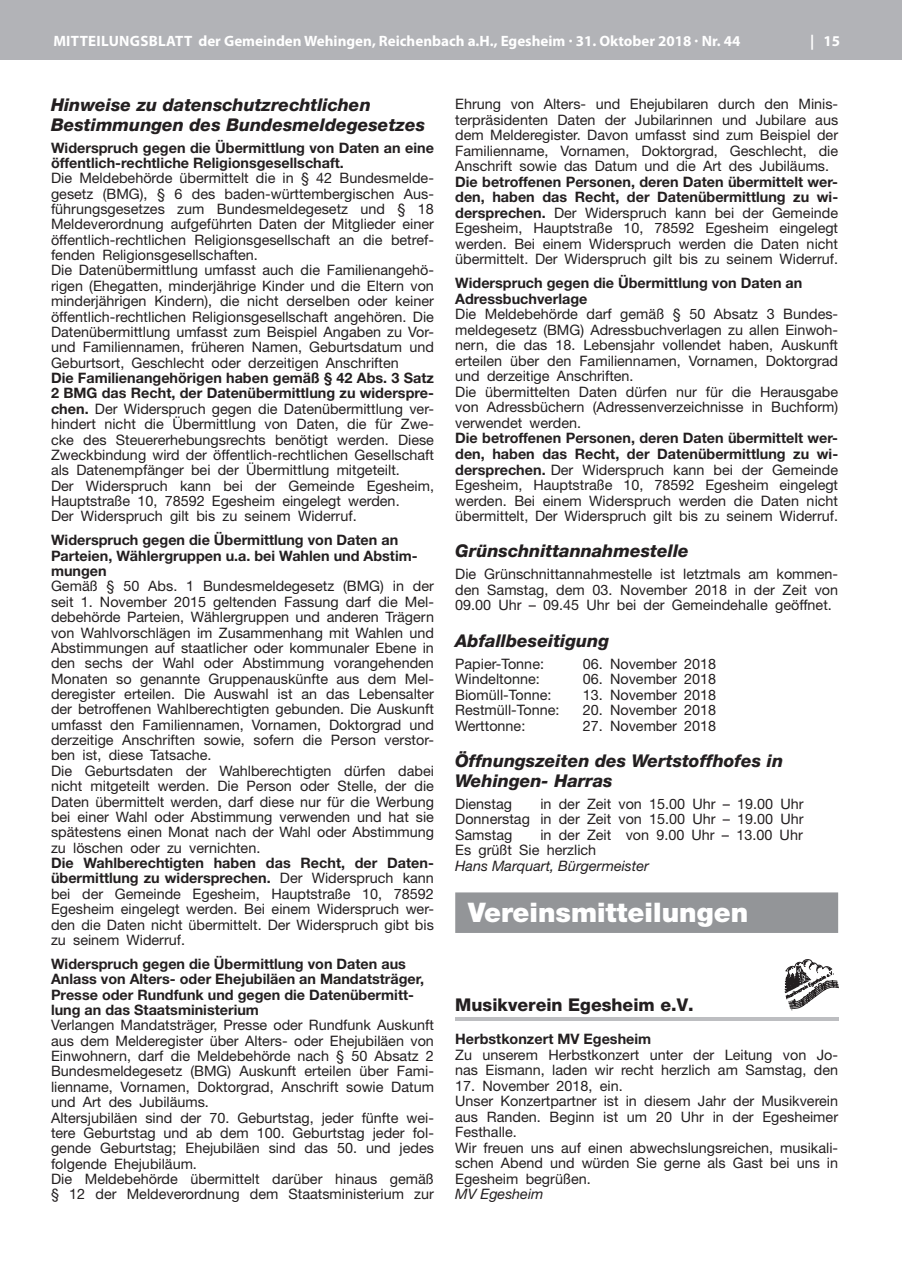
<style>
.page{position:relative;width:902px;height:1280px;background:#fff}
.page>*{position:absolute;margin:0;border:0;box-sizing:border-box;transform-origin:0 0}
.t1{font:900 27px "Helvetica Neue";color:#fff}
.t2{font:italic 800 17.55px/19.4px "Helvetica Neue";color:#231f20}
.t3{font:800 17.55px "Helvetica Neue";color:#231f20}
.t4{font:700 15px "Myriad Pro";color:#fff}
.t5{font:14.4px/15.3px "Helvetica Neue";color:#231f20}
.t6{font:700 14.4px/15.3px "Helvetica Neue";color:#231f20}
.t7{font:italic 14.4px "Helvetica Neue";color:#231f20}
.s1{font-weight:700}
</style>
<div class="page">
<div style="left:0;top:0;width:901px;height:60px;background:#b2b3b7"></div>
<div style="left:455px;top:892px;width:383px;height:41px;background:#939598"></div>
<svg style="left:784px;top:959px;width:54px;height:51px"></svg>
<hr style="left:455px;top:1017px;width:383px;height:3px;background:#bdbec1">
<p class="t4" style="left:53px;top:31px;width:688px">MITTEILUNGSBLATT der Gemeinden Wehingen, Reichenbach a.H., Egesheim · 31. Oktober 2018 · Nr. 44</p>
<p class="t4" style="left:810px;top:31px;width:31px">| 15</p>
<p class="t2" style="left:51px;top:95px;width:375px">Hinweise zu datenschutzrechtlichen<br>Bestimmungen des Bundesmeldegesetzes</p>
<p class="t6" style="left:51px;top:139px;width:384px">Widerspruch gegen die Übermittlung von Daten an eine öffentlich-rechtliche Religionsgesellschaft.</p>
<p class="t5" style="left:51px;top:170px;width:384px">Die Meldebehörde übermittelt die in § 42 Bundesmelde&shy;gesetz (BMG), § 6 des baden-württembergischen Aus&shy;führungsgesetzes zum Bundesmeldegesetz und § 18<br>Meldeverordnung aufgeführten Daten der Mitglieder einer öffentlich-rechtlichen Religionsgesellschaft an die betref&shy;fenden Religionsgesellschaften.<br>Die Datenübermittlung umfasst auch die Familienangehö&shy;rigen (Ehegatten, minderjährige Kinder und die Eltern von minderjährigen Kindern), die nicht derselben oder keiner öffentlich-rechtlichen Religionsgesellschaft angehören. Die Datenübermittlung umfasst zum Beispiel Angaben zu Vor&shy;und Familiennamen, früheren Namen, Geburtsdatum und Geburtsort, Geschlecht oder derzeitigen Anschriften</p>
<p class="t5" style="left:51px;top:370px;width:384px"><span class="s1">Die Familienangehörigen haben gemäß § 42 Abs. 3 Satz 2 BMG das Recht, der Datenübermittlung zu widerspre&shy;chen.</span> Der Widerspruch gegen die Datenübermittlung ver&shy;hindert nicht die Übermittlung von Daten, die für Zwe&shy;cke des Steuererhebungsrechts benötigt werden. Diese Zweckbindung wird der öffentlich-rechtlichen Gesellschaft als Datenempfänger bei der Übermittlung mitgeteilt.<br>Der Widerspruch kann bei der Gemeinde Egesheim, Hauptstraße 10, 78592 Egesheim eingelegt werden.<br>Der Widerspruch gilt bis zu seinem Widerruf.</p>
<p class="t6" style="left:51px;top:532px;width:368px">Widerspruch gegen die Übermittlung von Daten an<br>Parteien, Wählergruppen u.a. bei Wahlen und Abstim&shy;mungen</p>
<p class="t5" style="left:51px;top:578px;width:384px">Gemäß § 50 Abs. 1 Bundesmeldegesetz (BMG) in der seit 1. November 2015 geltenden Fassung darf die Mel&shy;debehörde Parteien, Wählergruppen und anderen Trägern von Wahlvorschlägen im Zusammenhang mit Wahlen und Abstimmungen auf staatlicher oder kommunaler Ebene in den sechs der Wahl oder Abstimmung vorangehenden Monaten so genannte Gruppenauskünfte aus dem Mel&shy;deregister erteilen. Die Auswahl ist an das Lebensalter der betroffenen Wahlberechtigten gebunden. Die Auskunft umfasst den Familiennamen, Vornamen, Doktorgrad und derzeitige Anschriften sowie, sofern die Person verstor&shy;ben ist, diese Tatsache.<br>Die Geburtsdaten der Wahlberechtigten dürfen dabei nicht mitgeteilt werden. Die Person oder Stelle, der die Daten übermittelt werden, darf diese nur für die Werbung bei einer Wahl oder Abstimmung verwenden und hat sie spätestens einen Monat nach der Wahl oder Abstimmung zu löschen oder zu vernichten.</p>
<p class="t5" style="left:51px;top:855px;width:384px;text-align:justify"><span class="s1">Die Wahlberechtigten haben das Recht, der Daten&shy;übermittlung zu widersprechen.</span> Der Widerspruch kann bei der Gemeinde Egesheim, Hauptstraße 10, 78592<br>Egesheim eingelegt werden. Bei einem Widerspruch wer&shy;den die Daten nicht übermittelt. Der Widerspruch gibt bis zu seinem Widerruf.</p>
<p class="t6" style="left:51px;top:956px;width:374px">Widerspruch gegen die Übermittlung von Daten aus Anlass von Alters- oder Ehejubiläen an Mandatsträger, Presse oder Rundfunk und gegen die Datenübermitt&shy;lung an das Staatsministerium</p>
<p class="t5" style="left:51px;top:1017px;width:384px">Verlangen Mandatsträger, Presse oder Rundfunk Auskunft aus dem Melderegister über Alters- oder Ehejubiläen von Einwohnern, darf die Meldebehörde nach § 50 Absatz 2<br>Bundesmeldegesetz (BMG) Auskunft erteilen über Fami&shy;lienname, Vornamen, Doktorgrad, Anschrift sowie Datum und Art des Jubiläums.<br>Altersjubiläen sind der 70. Geburtstag, jeder fünfte wei&shy;tere Geburtstag und ab dem 100. Geburtstag jeder fol&shy;gende Geburtstag; Ehejubiläen sind das 50. und jedes folgende Ehejubiläum.<br>Die Meldebehörde übermittelt darüber hinaus gemäß § 12 der Meldeverordnung dem Staatsministerium zur</p>
<p class="t5" style="left:455px;top:96px;width:384px;text-align:justify">Ehrung von Alters- und Ehejubilaren durch den Minis&shy;terpräsidenten Daten der Jubilarinnen und Jubilare aus dem Melderegister. Davon umfasst sind zum Beispiel der Familienname, Vornamen, Doktorgrad, Geschlecht, die Anschrift sowie das Datum und die Art des Jubiläums.</p>
<p class="t5" style="left:455px;top:174px;width:384px;text-align:justify"><span class="s1">Die betroffenen Personen, deren Daten übermittelt wer&shy;den, haben das Recht, der Datenübermittlung zu wi&shy;dersprechen.</span> Der Widerspruch kann bei der Gemeinde Egesheim, Hauptstraße 10, 78592 Egesheim eingelegt werden. Bei einem Widerspruch werden die Daten nicht übermittelt. Der Widerspruch gilt bis zu seinem Widerruf.</p>
<p class="t6" style="left:455px;top:275px;width:348px">Widerspruch gegen die Übermittlung von Daten an<br>Adressbuchverlage</p>
<p class="t5" style="left:455px;top:306px;width:384px">Die Meldebehörde darf gemäß § 50 Absatz 3 Bundes&shy;meldegesetz (BMG) Adressbuchverlagen zu allen Einwoh&shy;nern, die das 18. Lebensjahr vollendet haben, Auskunft erteilen über den Familiennamen, Vornamen, Doktorgrad und derzeitige Anschriften.<br>Die übermittelten Daten dürfen nur für die Herausgabe von Adressbüchern (Adressenverzeichnisse in Buchform) verwendet werden.</p>
<p class="t5" style="left:455px;top:430px;width:384px;text-align:justify"><span class="s1">Die betroffenen Personen, deren Daten übermittelt wer&shy;den, haben das Recht, der Datenübermittlung zu wi&shy;dersprechen.</span> Der Widerspruch kann bei der Gemeinde Egesheim, Hauptstraße 10, 78592 Egesheim eingelegt werden. Bei einem Widerspruch werden die Daten nicht übermittelt, Der Widerspruch gilt bis zu seinem Widerruf.</p>
<p class="t2" style="left:455px;top:541px;width:235px">Grünschnittannahmestelle</p>
<p class="t5" style="left:455px;top:566px;width:384px;text-align:justify">Die Grünschnittannahmestelle ist letztmals am kommen&shy;den Samstag, dem 03. November 2018 in der Zeit von 09.00 Uhr – 09.45 Uhr bei der Gemeindehalle geöffnet.</p>
<p class="t2" style="left:455px;top:631px;width:155px">Abfallbeseitigung</p>
<p class="t5" style="left:455px;top:656px;width:90px">Papier-Tonne:</p>
<p class="t5" style="left:583px;top:656px;width:135px">06. November 2018</p>
<p class="t5" style="left:455px;top:671px;width:86px">Windeltonne:</p>
<p class="t5" style="left:583px;top:671px;width:135px">06. November 2018</p>
<p class="t5" style="left:455px;top:687px;width:98px">Biomüll-Tonne:</p>
<p class="t5" style="left:583px;top:687px;width:135px">13. November 2018</p>
<p class="t5" style="left:455px;top:702px;width:106px">Restmüll-Tonne:</p>
<p class="t5" style="left:583px;top:702px;width:135px">20. November 2018</p>
<p class="t5" style="left:455px;top:718px;width:72px">Werttonne:</p>
<p class="t5" style="left:583px;top:718px;width:135px">27. November 2018</p>
<p class="t2" style="left:455px;top:751px;width:329px">Öffnungszeiten des Wertstoffhofes in<br>Wehingen- Harras</p>
<p class="t5" style="left:455px;top:796px;width:58px">Dienstag</p>
<p class="t5" style="left:455px;top:796px;width:350px;text-align:justify;text-indent:85px">in der Zeit von 15.00 Uhr – 19.00 Uhr Donnerstag in der Zeit von 15.00 Uhr – 19.00 Uhr Samstag</p>
<p class="t5" style="left:455px;top:827px;width:349px;text-indent:85px">in der Zeit von 9.00 Uhr – 13.00 Uhr<br>Es grüßt Sie herzlich</p>
<p class="t7" style="left:455px;top:857px;width:195px">Hans Marquart, Bürgermeister</p>
<h1 class="t1" style="left:468px;top:896px;width:282px">Vereinsmitteilungen</h1>
<p class="t3" style="left:455px;top:994px;width:240px">Musikverein Egesheim e.V.</p>
<p class="t6" style="left:455px;top:1031px;width:197px">Herbstkonzert MV Egesheim</p>
<p class="t5" style="left:455px;top:1046px;width:384px">Zu unserem Herbstkonzert unter der Leitung von Jo&shy;nas Eismann, laden wir recht herzlich am Samstag, den</p>
<p class="t5" style="left:455px;top:1077px;width:384px">17. November 2018, ein.<br>Unser Konzertpartner ist in diesem Jahr der Musikverein aus Randen. Beginn ist um 20 Uhr in der Egesheimer Festhalle.<br>Wir freuen uns auf einen abwechslungsreichen, musikali&shy;schen Abend und würden Sie gerne als Gast bei uns in Egesheim begrüßen.</p>
<p class="t7" style="left:455px;top:1185px;width:90px">MV Egesheim</p>
</div>
